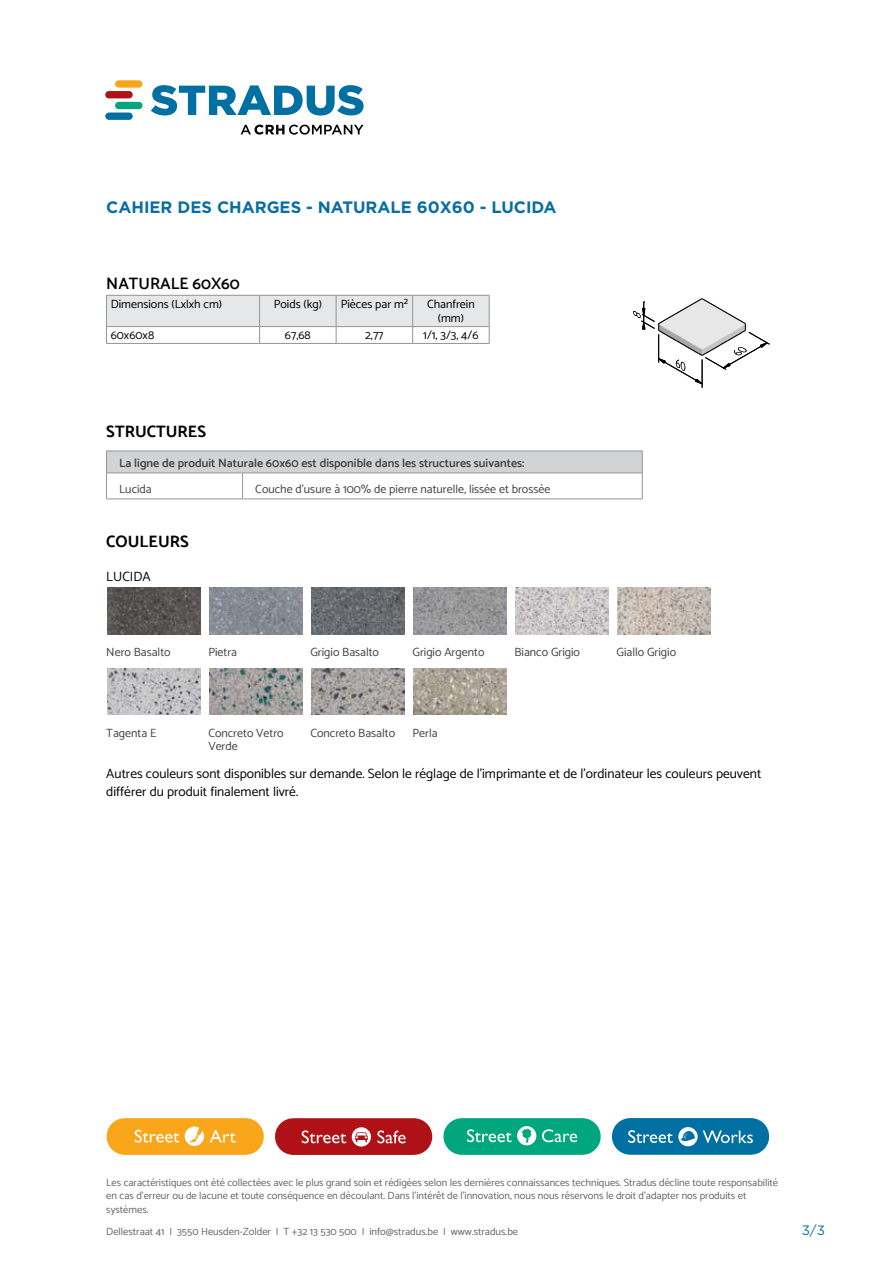
<style>
.page{position:relative;width:893px;height:1263px;background:#fff}
.page>*{position:absolute;margin:0;border:0;box-sizing:border-box;transform-origin:0 0}
.t1{font:700 16.5px "Gotham";color:#096ea0}
.t2{font:700 16.5px "Catamaran";color:#000}
.t3{font:600 16.5px "Catamaran";color:#000}
.t4{font:13.5px/18px "Catamaran";color:#000}
.t5{font:13.5px "Gotham";color:#096ea0}
.t6{font:12px/13.5px "Catamaran";color:#414142}
.t7{font:12px/14.4px "Catamaran";color:#000;text-align:center}
.t8{font:600 12px "Catamaran";color:#414142}
.t9{font:10.5px/13.5px "Catamaran";color:#636466}
</style>
<div class="page">
<hr style="left:106px;top:343px;width:154px;height:1px;background:#939598">
<hr style="left:260px;top:343px;width:76px;height:1px;background:#939598">
<hr style="left:336px;top:343px;width:77px;height:1px;background:#939598">
<hr style="left:413px;top:343px;width:76px;height:1px;background:#939598">
<svg style="left:106px;top:295px;width:384px;height:48px"></svg>
<hr style="left:106px;top:499px;width:137px;height:1px;background:#939598">
<hr style="left:243px;top:499px;width:399px;height:1px;background:#939598">
<svg style="left:106px;top:451px;width:537px;height:48px"></svg>
<img style="left:107px;top:587px;width:94px;height:47px">
<img style="left:209px;top:587px;width:94px;height:47px">
<img style="left:311px;top:587px;width:94px;height:47px">
<img style="left:413px;top:587px;width:94px;height:47px">
<img style="left:515px;top:587px;width:94px;height:47px">
<img style="left:617px;top:587px;width:94px;height:47px">
<img style="left:107px;top:668px;width:94px;height:47px">
<img style="left:209px;top:668px;width:94px;height:47px">
<img style="left:311px;top:668px;width:94px;height:47px">
<img style="left:413px;top:668px;width:94px;height:47px">
<svg style="left:633px;top:299px;width:137px;height:89px"></svg>
<div style="left:630px;top:1118px;width:121px;height:37px;background:#006fa1"></div>
<svg style="left:628px;top:1127px;width:125px;height:19px"></svg>
<div style="left:462px;top:1118px;width:120px;height:37px;background:#00a77e"></div>
<svg style="left:542px;top:1129px;width:35px;height:13px"></svg>
<svg style="left:467px;top:1126px;width:69px;height:19px"></svg>
<div style="left:293px;top:1118px;width:121px;height:37px;background:#b01116"></div>
<svg style="left:352px;top:1127px;width:19px;height:19px"></svg>
<svg style="left:377px;top:1130px;width:29px;height:13px"></svg>
<svg style="left:302px;top:1130px;width:44px;height:13px"></svg>
<div style="left:125px;top:1118px;width:120px;height:37px;background:#faa61a"></div>
<svg style="left:185px;top:1126px;width:19px;height:20px"></svg>
<svg style="left:135px;top:1130px;width:44px;height:12px"></svg>
<svg style="left:210px;top:1130px;width:26px;height:13px"></svg>
<svg style="left:151px;top:85px;width:213px;height:31px"></svg>
<div style="left:115px;top:80px;width:27px;height:8px;background:#faa61a;border-radius:4px"></div>
<div style="left:105px;top:91px;width:28px;height:7px;background:#b01116;border-radius:4px"></div>
<div style="left:105px;top:113px;width:28px;height:7px;background:#006fa1;border-radius:4px"></div>
<div style="left:115px;top:102px;width:27px;height:7px;background:#00a77e;border-radius:4px"></div>
<svg style="left:241px;top:125px;width:123px;height:10px"></svg>
<h1 class="t1" style="left:106px;top:196px;width:452px">CAHIER DES CHARGES - NATURALE 60X60 - LUCIDA</h1>
<h1 class="t3" style="left:106px;top:274px;width:135px">Naturale 60x60</h1>
<p class="t7" style="left:111px;top:296px;width:113px">Dimensions (Lxlxh cm)</p>
<p class="t7" style="left:274px;top:296px;width:50px">Poids (kg)</p>
<p class="t7" style="left:341px;top:296px;width:69px">Pièces par m²</p>
<p class="t7" style="left:427px;top:296px;width:49px">Chanfrein (mm)</p>
<p class="t7" style="left:111px;top:328px;width:45px">60x60x8</p>
<p class="t7" style="left:285px;top:328px;width:27px">67,68</p>
<p class="t7" style="left:365px;top:328px;width:20px">2,77</p>
<p class="t7" style="left:423px;top:328px;width:57px">1/1, 3/3, 4/6</p>
<h1 class="t2" style="left:106px;top:422px;width:101px">STRUCTURES</h1>
<p class="t8" style="left:119px;top:455px;width:407px">La ligne de produit Naturale 60x60 est disponible dans les structures suivantes:</p>
<p class="t6" style="left:119px;top:481px;width:34px">Lucida</p>
<p class="t6" style="left:255px;top:481px;width:297px">Couche d’usure à 100% de pierre naturelle, lissée et brossée</p>
<h1 class="t2" style="left:106px;top:532px;width:84px">COULEURS</h1>
<p class="t4" style="left:106px;top:567px;width:24px">Lucida</p>
<p class="t6" style="left:106px;top:645px;width:66px">Nero Basalto</p>
<p class="t6" style="left:208px;top:645px;width:30px">Pietra</p>
<p class="t6" style="left:310px;top:645px;width:70px">Grigio Basalto</p>
<p class="t6" style="left:412px;top:645px;width:73px">Grigio Argento</p>
<p class="t6" style="left:514px;top:645px;width:67px">Bianco Grigio</p>
<p class="t6" style="left:617px;top:645px;width:61px">Giallo Grigio</p>
<p class="t6" style="left:106px;top:725px;width:52px">Tagenta E</p>
<p class="t6" style="left:208px;top:725px;width:77px">Concreto Vetro<br>Verde</p>
<p class="t6" style="left:310px;top:725px;width:86px">Concreto Basalto</p>
<p class="t6" style="left:412px;top:725px;width:27px">Perla</p>
<p class="t4" style="left:106px;top:764px;width:656px">Autres couleurs sont disponibles sur demande. Selon le réglage de l’imprimante et de l’ordinateur les couleurs peuvent différer du produit finalement livré.</p>
<p class="t9" style="left:106px;top:1175px;width:673px">Les caractéristiques ont été collectées avec le plus grand soin et rédigées selon les dernières connaissances techniques. Stradus décline toute responsabilité en cas d’erreur ou de lacune et toute conséquence en découlant. Dans l’intérêt de l’innovation, nous nous réservons le droit d’adapter nos produits et systèmes.</p>
<p class="t9" style="left:106px;top:1224px;width:413px">Dellestraat 41 I 3550 Heusden-Zolder I T +32 13 530 500 I info@stradus.be I www.stradus.be</p>
<p class="t5" style="left:810px;top:1221px;width:16px">/3</p>
</div>
